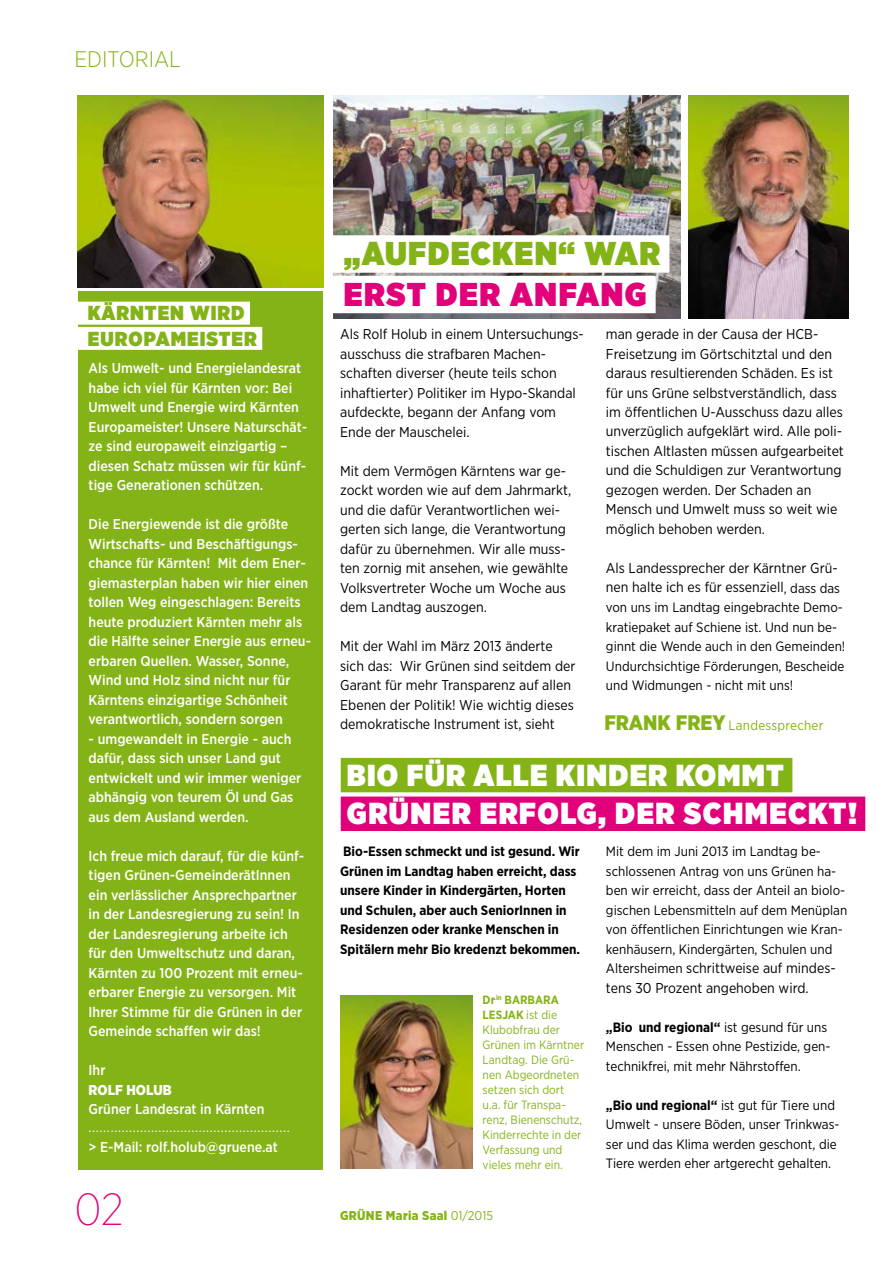
<style>
.page{position:relative;width:893px;height:1263px;background:#fff}
.page>*{position:absolute;margin:0;border:0;box-sizing:border-box;transform-origin:0 0}
.t1{font:200 45px "Gotham Narrow";color:#e2007a}
.t2{font:900 33px "Gotham Narrow";letter-spacing:.04em;color:#84b317}
.t3{font:900 33px "Gotham Narrow";letter-spacing:.05em;color:#e2007a}
.t4{font:900 30.45px/38.7px "Gotham Narrow";letter-spacing:.04em;color:#fff}
.t5{font:300 22.5px "Gotham Narrow";color:#84b317}
.t6{font:900 20.25px/25.2px "Gotham Narrow";letter-spacing:.05em;color:#84b317}
.t7{font:14.25px/19.5px "Gotham Narrow";color:#000}
.t8{font:500 14.25px/19.5px "Gotham Narrow";color:#fff}
.t9{font:900 14.25px "Gotham Narrow";color:#fff}
.t10{font:13.5px/19.5px "Gotham Narrow";color:#000}
.t11{font:700 13.5px/19.5px "Gotham Narrow";color:#000}
.t12{font:13.5px "Gotham Narrow";color:#fff}
.t13{font:13.5px "Gotham Narrow";letter-spacing:.02em;color:#84b317}
.t14{font:900 12.75px "Gotham Narrow";letter-spacing:.025em;color:#84b317}
.t15{font:12px/15px "Gotham Narrow";color:#84b317}
.s1{font-size:13.5px}
.s2{font-weight:900;font-size:21px}
.s3{font-weight:700}
.s4{font-weight:400}
</style>
<div class="page">
<img style="left:688px;top:96px;width:160px;height:223px">
<img style="left:334px;top:96px;width:346px;height:223px">
<div style="left:78px;top:291px;width:244px;height:878px;background:#84b317"></div>
<img style="left:340px;top:995px;width:132px;height:173px">
<img style="left:78px;top:96px;width:245px;height:191px">
<div style="left:71px;top:302px;width:179px;height:23px;background:#fff"></div>
<div style="left:71px;top:327px;width:191px;height:23px;background:#fff"></div>
<div style="left:327px;top:235px;width:342px;height:38px;background:#fff"></div>
<div style="left:327px;top:276px;width:329px;height:37px;background:#fff"></div>
<div style="left:341px;top:758px;width:451px;height:34px;background:#84b317"></div>
<div style="left:341px;top:796px;width:524px;height:35px;background:#e2007a"></div>
<h3 class="t5" style="left:74px;top:45px;width:108px">EDITORIAL</h3>
<h3 class="t6" style="left:88px;top:300px;width:171px">KÄRNTEN WIRD<br>EUROPAMEISTER</h3>
<p class="t8" style="left:89px;top:358px;width:220px">Als Umwelt- und Energielandesrat habe ich viel für Kärnten vor: Bei Umwelt und Energie wird Kärnten Europameister! Unsere Naturschät&shy;ze sind europaweit einzigartig – diesen Schatz müssen wir für künf&shy;tige Generationen schützen.</p>
<p class="t8" style="left:89px;top:514px;width:224px">Die Energiewende ist die größte Wirtschafts- und Beschäftigungs&shy;chance für Kärnten! Mit dem Ener&shy;giemasterplan haben wir hier einen tollen Weg eingeschlagen: Bereits heute produziert Kärnten mehr als die Hälfte seiner Energie aus erneu&shy;erbaren Quellen. Wasser, Sonne, Wind und Holz sind nicht nur für Kärntens einzigartige Schönheit verantwortlich, sondern sorgen</p>
<p class="t8" style="left:89px;top:729px;width:214px">- umgewandelt in Energie - auch dafür, dass sich unser Land gut entwickelt und wir immer weniger abhängig von teurem Öl und Gas aus dem Ausland werden.</p>
<p class="t8" style="left:89px;top:846px;width:217px">Ich freue mich darauf, für die künf&shy;tigen Grünen-GemeinderätInnen ein verlässlicher Ansprechpartner in der Landesregierung zu sein! In der Landesregierung arbeite ich für den Umweltschutz und daran, Kärnten zu 100 Prozent mit erneu&shy;erbarer Energie zu versorgen. Mit Ihrer Stimme für die Grünen in der Gemeinde schaffen wir das!</p>
<p class="t8" style="left:89px;top:1060px;width:18px">Ihr</p>
<p class="t9" style="left:89px;top:1080px;width:84px">ROLF HOLUB</p>
<p class="t8" style="left:89px;top:1099px;width:177px">Grüner Landesrat in Kärnten</p>
<p class="t12" style="left:89px;top:1118px;width:203px">.......................................................</p>
<p class="t8" style="left:89px;top:1137px;width:191px">&gt; E-Mail: rolf.holub@gruene.at</p>
<h1 class="t1" style="left:74px;top:1181px;width:51px">02</h1>
<h2 class="t2" style="left:344px;top:231px;width:318px">„AUFDECKEN“ WAR</h2>
<h2 class="t3" style="left:344px;top:272px;width:304px">ERST DER ANFANG</h2>
<p class="t7" style="left:340px;top:324px;width:245px">Als Rolf Holub in einem Untersuchungs&shy;ausschuss die strafbaren Machen&shy;schaften diverser (heute teils schon inhaftierter) Politiker im Hypo-Skandal aufdeckte, begann der Anfang vom Ende der Mauschelei.</p>
<p class="t7" style="left:340px;top:461px;width:233px">Mit dem Vermögen Kärntens war ge&shy;zockt worden wie auf dem Jahrmarkt, und die dafür Verantwortlichen wei&shy;gerten sich lange, die Verantwortung dafür zu übernehmen. Wir alle muss&shy;ten zornig mit ansehen, wie gewählte Volksvertreter Woche um Woche aus dem Landtag auszogen.</p>
<p class="t7" style="left:340px;top:636px;width:237px">Mit der Wahl im März 2013 änderte sich das: Wir Grünen sind seitdem der Garant für mehr Transparenz auf allen Ebenen der Politik! Wie wichtig dieses demokratische Instrument ist, sieht</p>
<p class="t7" style="left:606px;top:324px;width:239px">man gerade in der Causa der HCB-Freisetzung im Görtschitztal und den daraus resultierenden Schäden. Es ist für uns Grüne selbstverständlich, dass im öffentlichen U-Ausschuss dazu alles unverzüglich aufgeklärt wird. Alle poli&shy;tischen Altlasten müssen aufgearbeitet und die Schuldigen zur Verantwortung gezogen werden. Der Schaden an Mensch und Umwelt muss so weit wie möglich behoben werden.</p>
<p class="t7" style="left:606px;top:558px;width:236px">Als Landessprecher der Kärntner Grü&shy;nen halte ich es für essenziell<span class="s1">, dass das</span></p>
<p class="t10" style="left:606px;top:597px;width:241px">von uns im Landtag eingebrachte Demo&shy;kratiepaket auf Schiene ist. Und nun be&shy;ginnt die Wende auch in den Gemeinden!<br>Undurchsichtige Förderungen, Bescheide und Widmungen - nicht mit uns!</p>
<p class="t13" style="left:604px;top:717px;width:221px"><span class="s2">FRANK FREY</span> Landessprecher</p>
<h3 class="t4" style="left:347px;top:755px;width:512px">BIO FÜR ALLE KINDER KOMMT<br>GRÜNER ERFOLG, DER SCHMECKT!</h3>
<p class="t11" style="left:340px;top:842px;width:242px">Bio-Essen schmeckt und ist gesund. Wir Grünen im Landtag haben erreicht, dass unsere Kinder in Kindergärten, Horten und Schulen, aber auch SeniorInnen in Residenzen oder kranke Menschen in Spitälern mehr Bio kredenzt bekommen.</p>
<p class="t15" style="left:483px;top:992px;width:103px"><span class="s3">Dr</span><sup>.in</sup> <span class="s3">BARBARA<br>LESJAK</span> ist die<br>Klubobfrau der<br>Grünen im Kärntner<br>Landtag. Die Grü&shy;nen Abgeordneten setzen sich dort u.a. für Transpa&shy;renz, Bienenschutz,<br>Kinderrechte in der<br>Verfassung und vieles mehr ein.</p>
<p class="t14" style="left:340px;top:1207px;width:154px">GRÜNE Maria Saal <span class="s4">01/2015</span></p>
<p class="t10" style="left:606px;top:841px;width:243px">Mit dem im Juni 2013 im Landtag be&shy;schlossenen Antrag von uns Grünen ha&shy;ben wir erreicht, dass der Anteil an biolo&shy;gischen Lebensmitteln auf dem Menüplan von öffentlichen Einrichtungen wie Kran&shy;kenhäusern, Kindergärten, Schulen und</p>
<p class="t7" style="left:606px;top:958px;width:231px"><span class="s1">Altersheimen</span> schrittweise auf mindes&shy;tens 30 Prozent angehoben wird.</p>
<p class="t10" style="left:606px;top:1017px;width:226px"><span class="s3">„Bio und regional“</span> ist gesund für uns<br>Menschen - Essen ohne Pestizide, gen&shy;technikfrei, mit mehr Nährstoffen.</p>
<p class="t10" style="left:606px;top:1095px;width:235px"><span class="s3">„Bio und regional“</span> ist gut für Tiere und Umwelt - unsere Böden, unser Trinkwas&shy;ser und das Klima werden geschont, die Tiere werden eher artgerecht gehalten.</p>
</div>
